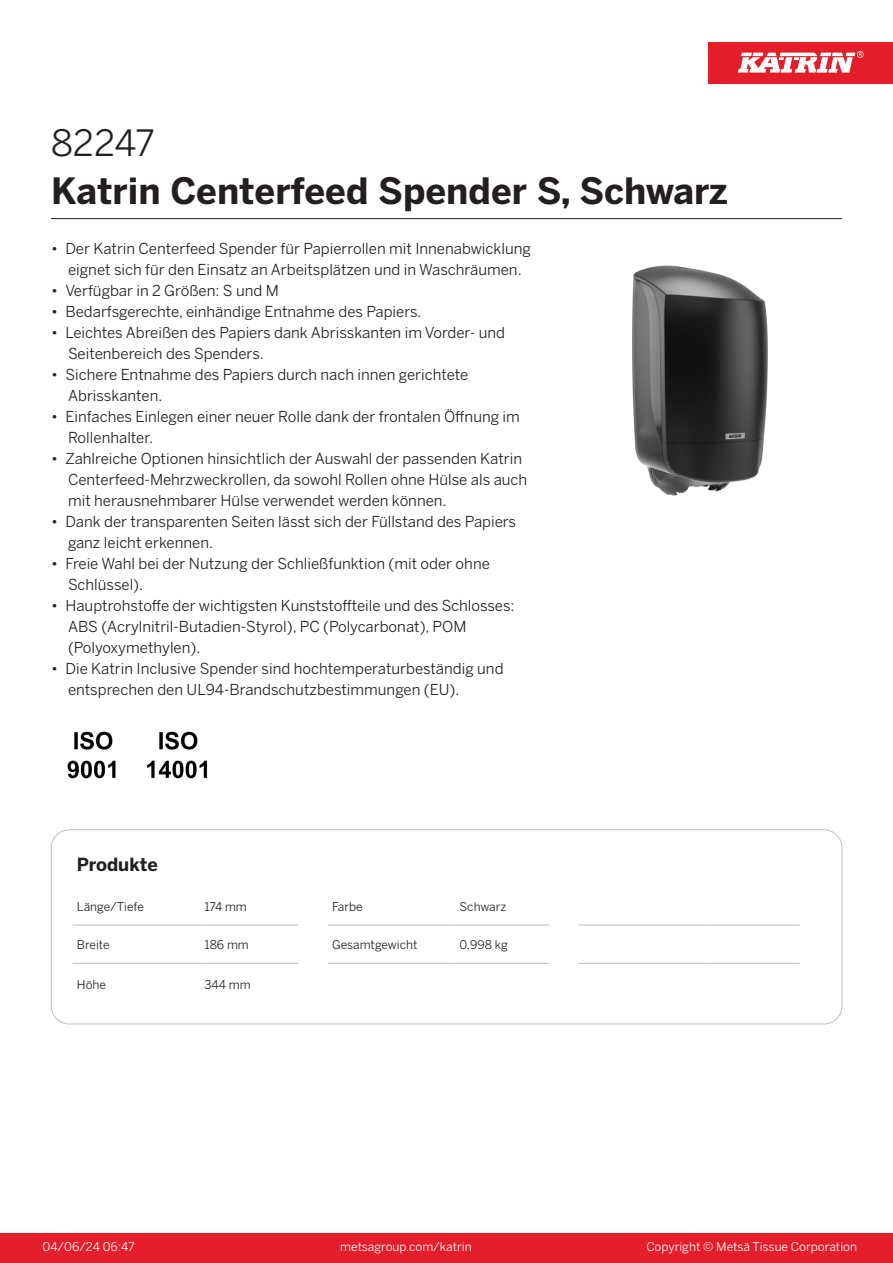
<style>
.page{position:relative;width:893px;height:1263px;background:#fff}
.page>*{position:absolute;margin:0;border:0;box-sizing:border-box;transform-origin:0 0}
.Product_Name{font:700 36px "Benton Sans";color:#231f20}
.External_material_co{font:36px "Benton Sans";letter-spacing:-.01em;color:#231f20}
.T_TableHeader{font:700 18px "Benton Sans";letter-spacing:-.005em;color:#231f20}
.MarketingBullets{font:15px/21px "Benton Sans";color:#231f20}
.T_TableBody{font:12px "Benton Sans";color:#231f20}
.t1{font:12px "Benton Sans";color:#fff}
</style>
<div class="page">
<div style="left:0;top:1233px;width:893px;height:30px;background:#e41e2b"></div>
<div style="left:708px;top:43px;width:185px;height:41px;background:#e31e28"></div>
<svg style="left:738px;top:51px;width:126px;height:22px"></svg>
<hr style="left:73px;top:925px;width:127px;height:1px;background:#bcbdc0">
<hr style="left:200px;top:925px;width:98px;height:1px;background:#bcbdc0">
<hr style="left:328px;top:925px;width:127px;height:1px;background:#bcbdc0">
<hr style="left:455px;top:925px;width:94px;height:1px;background:#bcbdc0">
<hr style="left:579px;top:925px;width:127px;height:1px;background:#bcbdc0">
<hr style="left:706px;top:925px;width:94px;height:1px;background:#bcbdc0">
<hr style="left:73px;top:963px;width:127px;height:1px;background:#bcbdc0">
<hr style="left:200px;top:963px;width:98px;height:1px;background:#bcbdc0">
<hr style="left:328px;top:963px;width:127px;height:1px;background:#bcbdc0">
<hr style="left:455px;top:963px;width:94px;height:1px;background:#bcbdc0">
<hr style="left:579px;top:963px;width:127px;height:1px;background:#bcbdc0">
<hr style="left:706px;top:963px;width:94px;height:1px;background:#bcbdc0">
<div style="left:51px;top:830px;width:791px;height:194px;border:1px solid #bcbdc0;border-radius:18px"></div>
<img style="left:632px;top:265px;width:136px;height:231px">
<img style="left:67px;top:731px;width:49px;height:48px">
<img style="left:147px;top:731px;width:61px;height:48px">
<hr style="left:51px;top:218px;width:791px;height:1px;background:#231f20">
<p class="External_material_co" style="left:51px;top:121px;width:105px">82247</p>
<p class="Product_Name" style="left:51px;top:168px;width:678px">Katrin Centerfeed Spender S, Schwarz</p>
<p class="MarketingBullets" style="left:51px;top:238px;width:481px;text-align:center">• Der Katrin Centerfeed Spender für Papierrollen mit Innenabwicklung eignet sich für den Einsatz an Arbeitsplätzen und in Waschräumen.</p>
<p class="MarketingBullets" style="left:51px;top:280px;width:229px">• Verfügbar in 2 Größen: S und M</p>
<p class="MarketingBullets" style="left:51px;top:301px;width:372px">• Bedarfsgerechte, einhändige Entnahme des Papiers.</p>
<p class="MarketingBullets" style="left:68px;top:322px;width:439px;text-indent:-17px">• Leichtes Abreißen des Papiers dank Abrisskanten im Vorder- und<br>Seitenbereich des Spenders.</p>
<p class="MarketingBullets" style="left:68px;top:364px;width:402px;text-indent:-17px">• Sichere Entnahme des Papiers durch nach innen gerichtete<br>Abrisskanten.</p>
<p class="MarketingBullets" style="left:68px;top:406px;width:453px;text-indent:-17px">• Einfaches Einlegen einer neuer Rolle dank der frontalen Öffnung im<br>Rollenhalter.</p>
<p class="MarketingBullets" style="left:68px;top:448px;width:461px;text-indent:-17px">• Zahlreiche Optionen hinsichtlich der Auswahl der passenden Katrin<br>Centerfeed-Mehrzweckrollen, da sowohl Rollen ohne Hülse als auch mit herausnehmbarer Hülse verwendet werden können.</p>
<p class="MarketingBullets" style="left:68px;top:511px;width:450px;text-indent:-17px">• Dank der transparenten Seiten lässt sich der Füllstand des Papiers ganz leicht erkennen.</p>
<p class="MarketingBullets" style="left:68px;top:553px;width:423px;text-indent:-17px">• Freie Wahl bei der Nutzung der Schließfunktion (mit oder ohne<br>Schlüssel).</p>
<p class="MarketingBullets" style="left:68px;top:595px;width:448px;text-indent:-17px">• Hauptrohstoffe der wichtigsten Kunststoffteile und des Schlosses:<br>ABS (Acrylnitril-Butadien-Styrol), PC (Polycarbonat), POM (Polyoxymethylen).</p>
<p class="MarketingBullets" style="left:68px;top:658px;width:437px;text-indent:-17px">• Die Katrin Inclusive Spender sind hochtemperaturbeständig und entsprechen den UL94-Brandschutzbestimmungen (EU).</p>
<p class="T_TableHeader" style="left:77px;top:853px;width:82px">Produkte</p>
<p class="T_TableBody" style="left:77px;top:899px;width:68px">Länge/Tiefe</p>
<p class="T_TableBody" style="left:204px;top:899px;width:44px">174 mm</p>
<p class="T_TableBody" style="left:332px;top:899px;width:32px">Farbe</p>
<p class="T_TableBody" style="left:460px;top:899px;width:48px">Schwarz</p>
<p class="T_TableBody" style="left:77px;top:937px;width:34px">Breite</p>
<p class="T_TableBody" style="left:204px;top:937px;width:46px">186 mm</p>
<p class="T_TableBody" style="left:332px;top:937px;width:87px">Gesamtgewicht</p>
<p class="T_TableBody" style="left:460px;top:937px;width:50px">0,998 kg</p>
<p class="T_TableBody" style="left:77px;top:978px;width:31px">Höhe</p>
<p class="T_TableBody" style="left:204px;top:978px;width:48px">344 mm</p>
<p class="t1" style="left:43px;top:1239px;width:94px">04/06/24 06:47</p>
<p class="t1" style="left:340px;top:1239px;width:133px">metsagroup.com/katrin</p>
<p class="t1" style="left:646px;top:1239px;width:212px">Copyright © Metsä Tissue Corporation</p>
</div>
